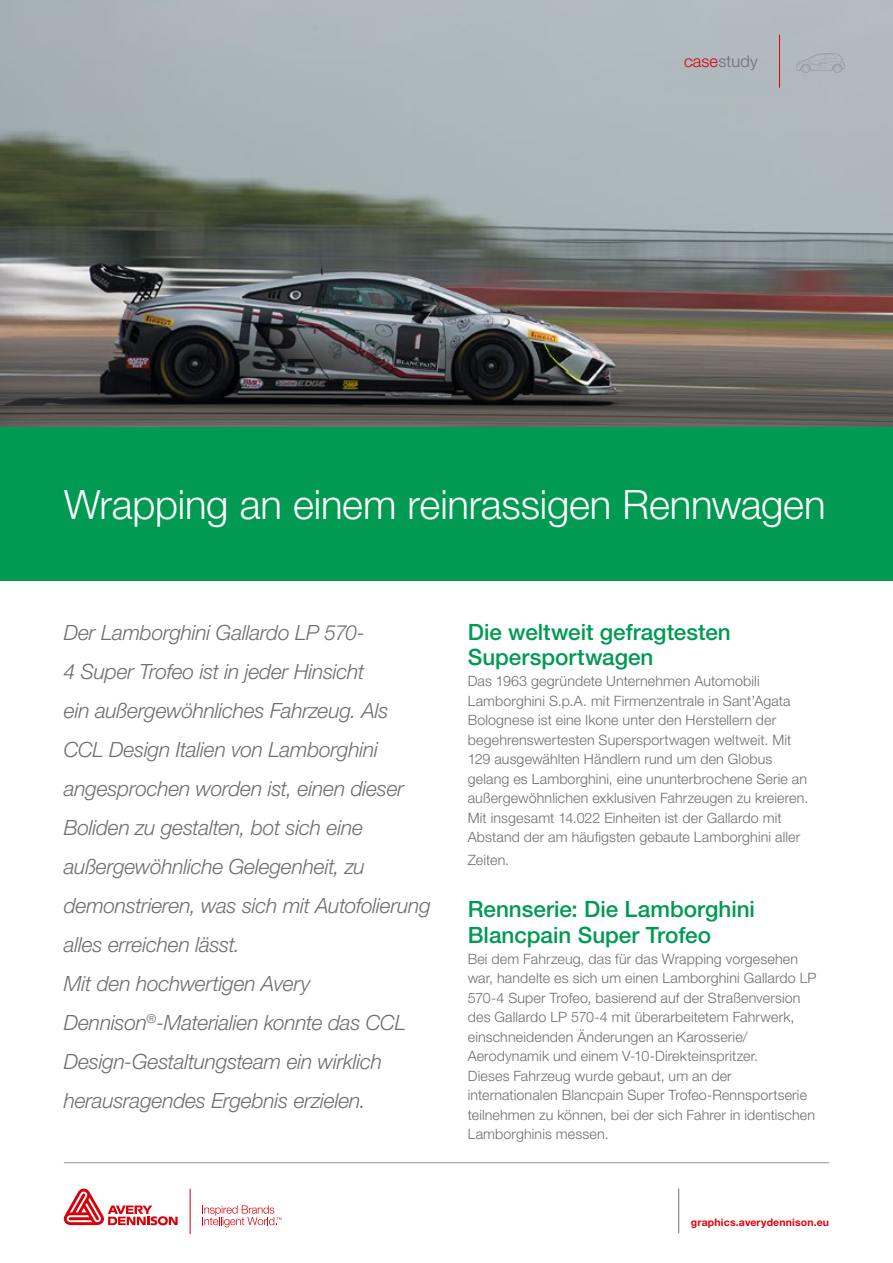
<style>
.page{position:relative;width:893px;height:1263px;background:#fff}
.page>*{position:absolute;margin:0;border:0;box-sizing:border-box;transform-origin:0 0}
.t1{font:300 40.5px "Helvetica Neue LT Std";letter-spacing:-.005em;color:#fff}
.t2{font:500 22.5px/25.5px "Helvetica Neue LT Std";color:#009a53}
.t3{font:italic 300 21px/39px "Helvetica Neue LT Std";letter-spacing:-.01em;color:#6e6e6e}
.t4{font:300 16.35px "Helvetica Neue LT Std";letter-spacing:.015em;color:#6e6e6e}
.t5{font:300 14.25px/19.5px "Helvetica Neue LT Std";letter-spacing:.01em;color:#6e6e6e}
.t6{font:700 10.5px "Helvetica Neue LT Std";letter-spacing:.015em;color:#e3000b}
.s1{color:#da0009}
</style>
<div class="page">
<img style="left:0;top:0;width:893px;height:427px">
<hr style="left:779px;top:35px;width:1px;height:53px;background:#da0009">
<div style="left:0;top:427px;width:893px;height:154px;background:#009a53"></div>
<svg style="left:797px;top:53px;width:48px;height:20px"></svg>
<hr style="left:678px;top:1188px;width:1px;height:45px;background:#6e6e6e">
<hr style="left:64px;top:1162px;width:765px;height:1px;background:#8f8f8f">
<svg style="left:64px;top:1188px;width:114px;height:37px"></svg>
<hr style="left:190px;top:1189px;width:1px;height:44px;background:#da0009">
<svg style="left:202px;top:1205px;width:80px;height:22px"></svg>
<p class="t4" style="left:684px;top:51px;width:75px"><span class="s1">case</span>study</p>
<h1 class="t1" style="left:64px;top:479px;width:763px">Wrapping an einem reinrassigen Rennwagen</h1>
<p class="t3" style="left:64px;top:613px;width:368px">Der Lamborghini Gallardo LP 570-<br>4 Super Trofeo ist in jeder Hinsicht<br>ein außergewöhnliches Fahrzeug. Als CCL Design Italien von Lamborghini angesprochen worden ist, einen dieser Boliden zu gestalten, bot sich eine außergewöhnliche Gelegenheit, zu demonstrieren, was sich mit Autofolierung alles erreichen lässt.<br>Mit den hochwertigen Avery Dennison<sup>®</sup>-Materialien konnte das CCL Design-Gestaltungsteam ein wirklich herausragendes Ergebnis erzielen.</p>
<h2 class="t2" style="left:468px;top:619px;width:265px">Die weltweit gefragtesten<br>Supersportwagen</h2>
<p class="t5" style="left:468px;top:671px;width:342px">Das 1963 gegründete Unternehmen Automobili Lamborghini S.p.A. mit Firmenzentrale in Sant’Agata Bolognese ist eine Ikone unter den Herstellern der begehrenswertesten Supersportwagen weltweit. Mit 129 ausgewählten Händlern rund um den Globus gelang es Lamborghini, eine ununterbrochene Serie an außergewöhnlichen exklusiven Fahrzeugen zu kreieren.<br>Mit insgesamt 14.022 Einheiten ist der Gallardo mit Abstand der am häufigsten gebaute Lamborghini aller</p>
<p class="t5" style="left:468px;top:849px;width:43px">Zeiten.</p>
<h2 class="t2" style="left:468px;top:896px;width:289px">Rennserie: Die Lamborghini<br>Blancpain Super Trofeo</h2>
<p class="t5" style="left:468px;top:948px;width:350px">Bei dem Fahrzeug, das für das Wrapping vorgesehen war, handelte es sich um einen Lamborghini Gallardo LP 570-4 Super Trofeo, basierend auf der Straßenversion des Gallardo LP 570-4 mit überarbeitetem Fahrwerk, einschneidenden Änderungen an Karosserie/ Aerodynamik und einem V-10-Direkteinspritzer.<br>Dieses Fahrzeug wurde gebaut, um an der internationalen Blancpain Super Trofeo-Rennsportserie teilnehmen zu können, bei der sich Fahrer in identischen Lamborghinis messen.</p>
<p class="t6" style="left:691px;top:1216px;width:140px">graphics.averydennison.eu</p>
</div>
